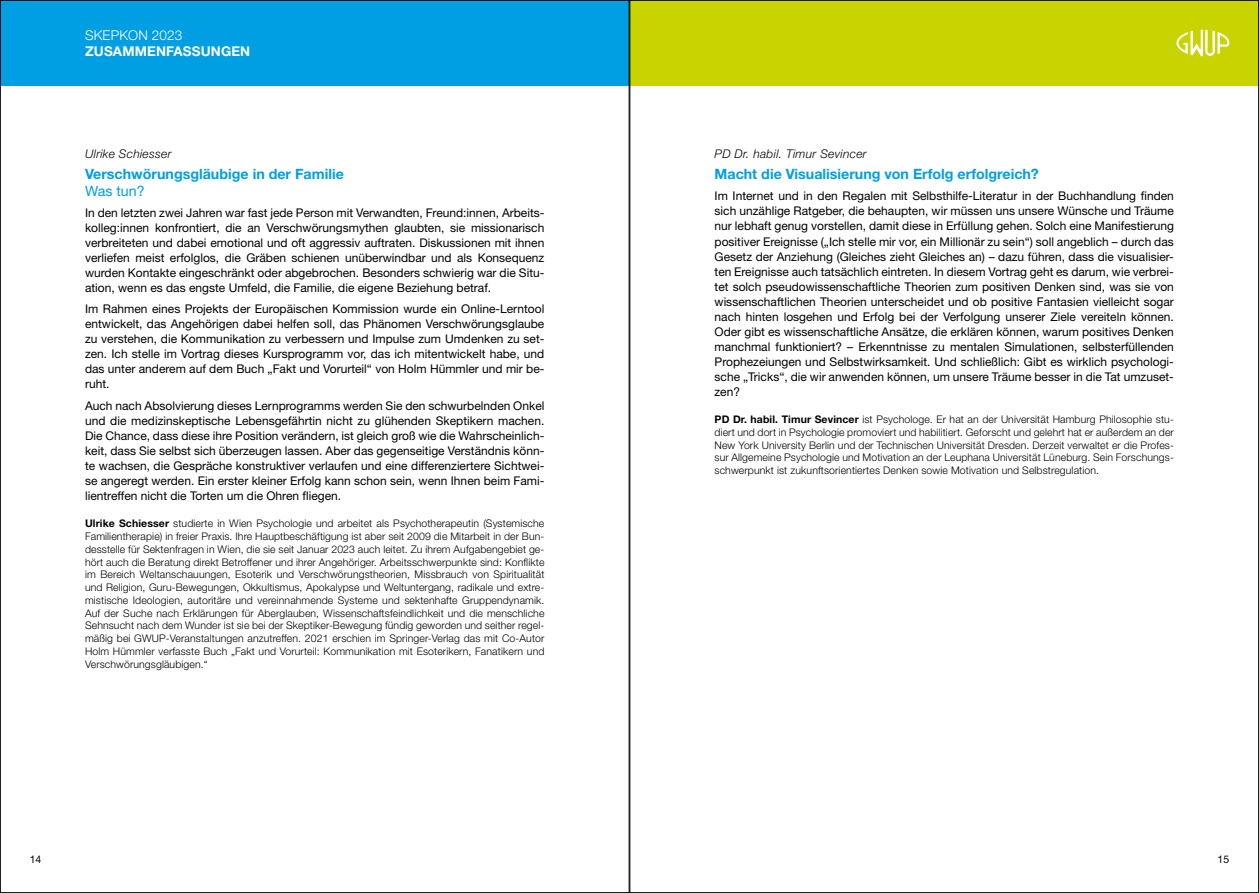
<style>
.page{position:relative;width:1259px;height:893px;background:#fff}
.page>*{position:absolute;margin:0;border:0;box-sizing:border-box;transform-origin:0 0}
.t1{font:700 14.25px "Helvetica Neue";color:#009fe3}
.t2{font:14.25px "Helvetica Neue";color:#009fe3}
.t3{font:700 13.5px "Helvetica Neue";letter-spacing:.01em;color:#fff}
.t4{font:300 13.5px "Helvetica Neue";letter-spacing:.01em;color:#fff}
.t5{font:12px/15px "Helvetica Neue";color:#000;text-align:justify}
.t6{font:italic 300 12px "Helvetica Neue";letter-spacing:.025em;color:#000}
.t7{font:300 10.5px/12.8px "Helvetica Neue";letter-spacing:.01em;color:#000;text-align:justify}
.t8{font:10.5px "Helvetica Neue";color:#000}
.s1{font-weight:700}
</style>
<div class="page">
<div style="left:0;top:0;width:629px;height:86px;background:#009fe3"></div>
<div style="left:629px;top:0;width:630px;height:86px;background:#c8d300"></div>
<svg style="left:1176px;top:30px;width:53px;height:26px"></svg>
<p class="t4" style="left:85px;top:27px;width:99px">SKEPKON 2023</p>
<p class="t3" style="left:85px;top:43px;width:167px">ZUSAMMENFASSUNGEN</p>
<p class="t6" style="left:85px;top:147px;width:88px">Ulrike Schiesser</p>
<p class="t1" style="left:85px;top:165px;width:260px">Verschwörungsgläubige in der Familie</p>
<p class="t2" style="left:85px;top:182px;width:61px">Was tun?</p>
<p class="t5" style="left:85px;top:205px;width:461px">In den letzten zwei Jahren war fast jede Person mit Verwandten, Freund:innen, Arbeits&shy;kolleg:innen konfrontiert, die an Verschwörungsmythen glaubten, sie missionarisch verbreiteten und dabei emotional und oft aggressiv auftraten. Diskussionen mit ihnen verliefen meist erfolglos, die Gräben schienen unüberwindbar und als Konsequenz wurden Kontakte eingeschränkt oder abgebrochen. Besonders schwierig war die Situ&shy;ation, wenn es das engste Umfeld, die Familie, die eigene Beziehung betraf.</p>
<p class="t5" style="left:85px;top:301px;width:461px">Im Rahmen eines Projekts der Europäischen Kommission wurde ein Online-Lerntool entwickelt, das Angehörigen dabei helfen soll, das Phänomen Verschwörungsglaube zu verstehen, die Kommunikation zu verbessern und Impulse zum Umdenken zu set&shy;zen. Ich stelle im Vortrag dieses Kursprogramm vor, das ich mitentwickelt habe, und das unter anderem auf dem Buch „Fakt und Vorurteil“ von Holm Hümmler und mir be&shy;ruht.</p>
<p class="t5" style="left:85px;top:398px;width:461px">Auch nach Absolvierung dieses Lernprogramms werden Sie den schwurbelnden Onkel und die medizinskeptische Lebensgefährtin nicht zu glühenden Skeptikern machen.<br>Die Chance, dass diese ihre Position verändern, ist gleich groß wie die Wahrscheinlich&shy;keit, dass Sie selbst sich überzeugen lassen. Aber das gegenseitige Verständnis könn&shy;te wachsen, die Gespräche konstruktiver verlaufen und eine differenziertere Sichtwei&shy;se angeregt werden. Ein erster kleiner Erfolg kann schon sein, wenn Ihnen beim Fami&shy;lientreffen nicht die Torten um die Ohren fliegen.</p>
<p class="t7" style="left:85px;top:517px;width:461px"><span class="s1">Ulrike Schiesser</span> studierte in Wien Psychologie und arbeitet als Psychotherapeutin (Systemische Familientherapie) in freier Praxis. Ihre Hauptbeschäftigung ist aber seit 2009 die Mitarbeit in der Bun&shy;desstelle für Sektenfragen in Wien, die sie seit Januar 2023 auch leitet. Zu ihrem Aufgabengebiet ge&shy;hört auch die Beratung direkt Betroffener und ihrer Angehöriger. Arbeitsschwerpunkte sind: Konflikte im Bereich Weltanschauungen, Esoterik und Verschwörungstheorien, Missbrauch von Spiritualität und Religion, Guru-Bewegungen, Okkultismus, Apokalypse und Weltuntergang, radikale und extre&shy;mistische Ideologien, autoritäre und vereinnahmende Systeme und sektenhafte Gruppendynamik.<br>Auf der Suche nach Erklärungen für Aberglauben, Wissenschaftsfeindlichkeit und die menschliche Sehnsucht nach dem Wunder ist sie bei der Skeptiker-Bewegung fündig geworden und seither regel&shy;mäßig bei GWUP-Veranstaltungen anzutreffen. 2021 erschien im Springer-Verlag das mit Co-Autor Holm Hümmler verfasste Buch „Fakt und Vorurteil: Kommunikation mit Esoterikern, Fanatikern und Verschwörungsgläubigen.“</p>
<p class="t6" style="left:714px;top:147px;width:154px">PD Dr. habil. Timur Sevincer</p>
<p class="t1" style="left:714px;top:165px;width:326px">Macht die Visualisierung von Erfolg erfolgreich?</p>
<p class="t5" style="left:714px;top:189px;width:461px">Im Internet und in den Regalen mit Selbsthilfe-Literatur in der Buchhandlung finden sich unzählige Ratgeber, die behaupten, wir müssen uns unsere Wünsche und Träume nur lebhaft genug vorstellen, damit diese in Erfüllung gehen. Solch eine Manifestierung positiver Ereignisse („Ich stelle mir vor, ein Millionär zu sein“) soll angeblich – durch das Gesetz der Anziehung (Gleiches zieht Gleiches an) – dazu führen, dass die visualisier&shy;ten Ereignisse auch tatsächlich eintreten. In diesem Vortrag geht es darum, wie verbrei&shy;tet solch pseudowissenschaftliche Theorien zum positiven Denken sind, was sie von wissenschaftlichen Theorien unterscheidet und ob positive Fantasien vielleicht sogar nach hinten losgehen und Erfolg bei der Verfolgung unserer Ziele vereiteln können.<br>Oder gibt es wissenschaftliche Ansätze, die erklären können, warum positives Denken manchmal funktioniert? – Erkenntnisse zu mentalen Simulationen, selbsterfüllenden Prophezeiungen und Selbstwirksamkeit. Und schließlich: Gibt es wirklich psychologi&shy;sche „Tricks“, die wir anwenden können, um unsere Träume besser in die Tat umzuset&shy;zen?</p>
<p class="t7" style="left:714px;top:413px;width:461px"><span class="s1">PD Dr. habil. Timur Sevincer</span> ist Psychologe. Er hat an der Universität Hamburg Philosophie stu&shy;diert und dort in Psychologie promoviert und habilitiert. Geforscht und gelehrt hat er außerdem an der New York University Berlin und der Technischen Universität Dresden. Derzeit verwaltet er die Profes&shy;sur Allgemeine Psychologie und Motivation an der Leuphana Universität Lüneburg. Sein Forschungs&shy;schwerpunkt ist zukunftsorientiertes Denken sowie Motivation und Selbstregulation.</p>
<p class="t8" style="left:30px;top:853px;width:13px">14</p>
<p class="t8" style="left:1217px;top:853px;width:13px">15</p>
</div>
